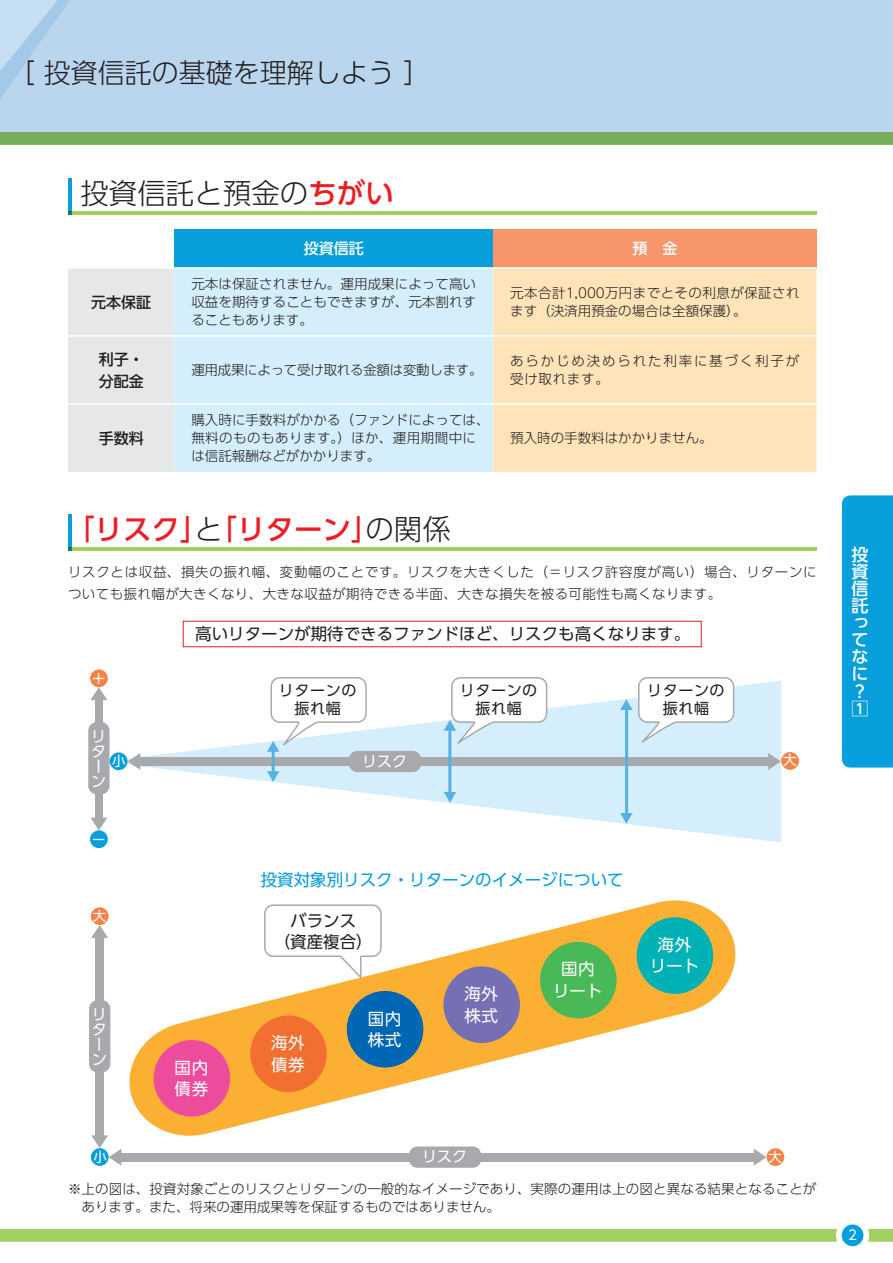
<style>
.page{position:relative;width:893px;height:1263px;background:#fff}
.page>*{position:absolute;margin:0;border:0;box-sizing:border-box;transform-origin:0 0}
.t1{font:500 28.5px "UD Shin Go Pro";color:#ee1d23}
.t2{font:300 28.5px "UD Shin Go Pro";color:#231f20}
.t3{font:300 27px "UD Shin Go Pro";color:#231f20}
.t4{font:500 16.95px/17px "UD Shin Go Pro";color:#fff}
.t5{font:16.5px/20.1px "UD Shin Go Pro";color:#231f20;text-align:center}
.t6{font:16.5px/21.5px "UD Shin Go Pro";letter-spacing:.04em;color:#fff}
.t7{font:16.5px "UD Shin Go Pro";color:#069edb}
.t8{font:15px/18px "UD Shin Go Pro";letter-spacing:.04em;color:#231f20;text-align:center}
.t9{font:15px/15px "UD Shin Go Pro";color:#fff}
.t10{font:500 15px/22.4px "UD Shin Go Pro";color:#231f20}
.t11{font:500 15px "UD Shin Go Pro";color:#fff}
.t12{font:300 13.5px/18.1px "UD Shin Go Pro";letter-spacing:.01em;color:#231f20}
.t13{font:300 13.5px/21.3px "UD Shin Go Pro";letter-spacing:.03em;color:#231f20}
.t14{font:300 13.5px/18.1px "UD Shin Go Pro";letter-spacing:.135em;color:#231f20}
.t15{font:300 13.5px "UD Shin Go Pro";letter-spacing:-.02em;color:#231f20}
.t16{font:13.5px "UD Shin Go Pro";color:#fff}
.s1{font-weight:500;color:#ee1d23}
.s2{font-weight:300;color:#231f20}
</style>
<div class="page">
<div style="left:79px;top:0;width:814px;height:132px;background:#b9d6ee"></div>
<svg style="left:0;top:0;width:79px;height:132px;background:#b8d5ed"></svg>
<div style="left:0;top:132px;width:893px;height:13px;background:#75ad5b"></div>
<div style="left:842px;top:1224px;width:21px;height:22px;background:#069edb;border-radius:50%"></div>
<div style="left:174px;top:230px;width:319px;height:38px;background:#069edb"></div>
<div style="left:493px;top:230px;width:323px;height:38px;background:#f7966b"></div>
<div style="left:68px;top:269px;width:106px;height:203px;background:#e6e7e9"></div>
<div style="left:174px;top:269px;width:319px;height:203px;background:#d4effb"></div>
<div style="left:493px;top:269px;width:323px;height:203px;background:#fee4b8"></div>
<hr style="left:68px;top:335px;width:106px;height:2px;background:#fff">
<hr style="left:174px;top:335px;width:319px;height:2px;background:#fff">
<hr style="left:493px;top:335px;width:323px;height:2px;background:#fff">
<hr style="left:68px;top:403px;width:106px;height:2px;background:#fff">
<hr style="left:174px;top:403px;width:319px;height:2px;background:#fff">
<hr style="left:493px;top:403px;width:323px;height:2px;background:#fff">
<hr style="left:174px;top:267px;width:319px;height:2px;background:#fff">
<hr style="left:493px;top:267px;width:323px;height:2px;background:#fff">
<svg style="left:102px;top:681px;width:679px;height:161px"></svg>
<div style="left:137px;top:757px;width:633px;height:9px;background:#a8a9ad"></div>
<hr style="left:448px;top:725px;width:3px;height:72px;background:#57b0e2">
<hr style="left:272px;top:748px;width:3px;height:28px;background:#57b0e2">
<hr style="left:625px;top:705px;width:3px;height:112px;background:#57b0e2">
<div style="left:95px;top:698px;width:7px;height:124px;background:#a8a9ad"></div>
<svg style="left:90px;top:687px;width:17px;height:13px"></svg>
<svg style="left:90px;top:818px;width:17px;height:12px"></svg>
<svg style="left:267px;top:771px;width:12px;height:11px"></svg>
<svg style="left:444px;top:792px;width:12px;height:11px"></svg>
<svg style="left:620px;top:813px;width:13px;height:11px"></svg>
<div style="left:88px;top:722px;width:22px;height:72px;background:#a8a9ad;border-radius:9px"></div>
<div style="left:349px;top:751px;width:72px;height:21px;background:#a8a9ad;border-radius:9px"></div>
<svg style="left:768px;top:753px;width:13px;height:17px"></svg>
<svg style="left:128px;top:753px;width:12px;height:17px"></svg>
<svg style="left:267px;top:677px;width:101px;height:75px"></svg>
<svg style="left:444px;top:677px;width:104px;height:67px"></svg>
<svg style="left:620px;top:677px;width:115px;height:66px"></svg>
<div style="left:90px;top:830px;width:18px;height:18px;background:#069edb;border-radius:50%"></div>
<div style="left:110px;top:752px;width:17px;height:18px;background:#069edb;border-radius:50%"></div>
<div style="left:781px;top:752px;width:18px;height:18px;background:#f58345;border-radius:50%"></div>
<div style="left:90px;top:669px;width:18px;height:18px;background:#f58345;border-radius:50%"></div>
<svg style="left:129px;top:900px;width:607px;height:236px"></svg>
<div style="left:154px;top:1040px;width:76px;height:76px;background:#ed4c9c;border-radius:50%"></div>
<div style="left:250px;top:1015px;width:77px;height:77px;background:#f36e31;border-radius:50%"></div>
<div style="left:540px;top:942px;width:77px;height:76px;background:#49b857;border-radius:50%"></div>
<div style="left:637px;top:917px;width:76px;height:77px;background:#00b2b5;border-radius:50%"></div>
<div style="left:347px;top:991px;width:76px;height:76px;background:#0166b3;border-radius:50%"></div>
<div style="left:443px;top:966px;width:77px;height:77px;background:#756fb3;border-radius:50%"></div>
<div style="left:95px;top:935px;width:9px;height:203px;background:#a8a9ad"></div>
<div style="left:120px;top:1153px;width:635px;height:8px;background:#a8a9ad"></div>
<svg style="left:91px;top:925px;width:17px;height:13px"></svg>
<svg style="left:91px;top:1135px;width:30px;height:31px"></svg>
<svg style="left:754px;top:1149px;width:12px;height:17px"></svg>
<div style="left:89px;top:1000px;width:21px;height:72px;background:#a8a9ad;border-radius:9px"></div>
<div style="left:409px;top:1146px;width:72px;height:22px;background:#a8a9ad;border-radius:9px"></div>
<div style="left:91px;top:1148px;width:18px;height:18px;background:#069edb;border-radius:50%"></div>
<div style="left:766px;top:1148px;width:18px;height:18px;background:#f58345;border-radius:50%"></div>
<div style="left:91px;top:907px;width:18px;height:18px;background:#f58345;border-radius:50%"></div>
<svg style="left:263px;top:904px;width:119px;height:77px"></svg>
<div style="left:183px;top:621px;width:519px;height:26px;border:1px solid #ee1d23"></div>
<hr style="left:68px;top:211px;width:748px;height:4px;background:#a2cf62">
<hr style="left:68px;top:547px;width:748px;height:4px;background:#a2cf62">
<hr style="left:68px;top:179px;width:3px;height:36px;background:#069edb">
<hr style="left:68px;top:514px;width:3px;height:37px;background:#069edb">
<svg style="left:868px;top:1229px;width:25px;height:13px"></svg>
<svg style="left:0;top:1229px;width:837px;height:13px;background:#a3cf65"></svg>
<div style="left:842px;top:495px;width:51px;height:272px;background:#069edb"></div>
<h2 class="t3" style="left:8px;top:50px;width:424px">［投資信託の基礎を理解しよう］</h2>
<h1 class="t2" style="left:80px;top:170px;width:315px">投資信託と預金の<span class="s1">ちがい</span></h1>
<p class="t10" style="left:91px;top:290px;width:61px">元本保証</p>
<p class="t10" style="left:99px;top:347px;width:46px">利子・分配金</p>
<p class="t10" style="left:99px;top:426px;width:46px">手数料</p>
<p class="t11" style="left:304px;top:237px;width:61px">投資信託</p>
<p class="t11" style="left:632px;top:237px;width:46px">預　金</p>
<p class="t12" style="left:191px;top:274px;width:286px;text-align:justify">元本は保証されません。運用成果によって高い収益を期待することもできますが、元本割れすることもあります。</p>
<p class="t12" style="left:510px;top:283px;width:291px">元本合計1,000万円までとその利息が保証されます（決済用預金の場合は全額保護）。</p>
<p class="t15" style="left:191px;top:359px;width:293px">運用成果によって受け取れる金額は変動します。</p>
<p class="t14" style="left:510px;top:351px;width:291px">あらかじめ決められた利率に基づく利子が受け取れます。</p>
<p class="t12" style="left:191px;top:410px;width:300px">購入時に手数料がかかる（ファンドによっては、無料のものもあります。）ほか、運用期間中には信託報酬などがかかります。</p>
<p class="t12" style="left:510px;top:428px;width:204px">預入時の手数料はかかりません。</p>
<h1 class="t1" style="left:66px;top:506px;width:386px">「リスク」<span class="s2">と</span>「リターン」<span class="s2">の関係</span></h1>
<p class="t13" style="left:68px;top:561px;width:750px">リスクとは収益、損失の振れ幅、変動幅のことです。リスクを大きくした（＝リスク許容度が高い）場合、リターンについても振れ幅が大きくなり、大きな収益が期待できる半面、大きな損失を被る可能性も高くなります。</p>
<p class="t6" style="left:90px;top:667px;width:18px">＋</p>
<p class="t5" style="left:195px;top:623px;width:496px">高いリターンが期待できるファンドほど、リスクも高くなります。</p>
<p class="t8" style="left:279px;top:681px;width:79px">リターンの振れ幅</p>
<p class="t8" style="left:460px;top:681px;width:79px">リターンの振れ幅</p>
<p class="t8" style="left:647px;top:681px;width:79px">リターンの振れ幅</p>
<p class="t9" style="left:91px;top:729px;width:16px">リターン</p>
<p class="t16" style="left:112px;top:750px;width:15px">小</p>
<p class="t16" style="left:783px;top:749px;width:15px">大</p>
<p class="t9" style="left:362px;top:753px;width:47px">リスク</p>
<p class="t6" style="left:90px;top:828px;width:18px">－</p>
<p class="t7" style="left:261px;top:867px;width:364px">投資対象別リスク・リターンのイメージについて</p>
<p class="t16" style="left:93px;top:905px;width:15px">大</p>
<p class="t5" style="left:274px;top:911px;width:101px">バランス<br>（資産複合）</p>
<p class="t9" style="left:92px;top:1007px;width:16px">リターン</p>
<p class="t6" style="left:175px;top:1056px;width:35px">国内債券</p>
<p class="t6" style="left:271px;top:1032px;width:35px">海外債券</p>
<p class="t6" style="left:368px;top:1007px;width:35px">国内株式</p>
<p class="t6" style="left:464px;top:982px;width:35px">海外株式</p>
<p class="t6" style="left:553px;top:958px;width:51px;text-align:center">国内リート</p>
<p class="t6" style="left:650px;top:933px;width:51px;text-align:center">海外リート</p>
<p class="t16" style="left:93px;top:1146px;width:15px">小</p>
<p class="t9" style="left:422px;top:1149px;width:47px">リスク</p>
<p class="t16" style="left:768px;top:1145px;width:15px">大</p>
<p class="t12" style="left:82px;top:1179px;width:736px;text-indent:-14px">※上の図は、投資対象ごとのリスクとリターンの一般的なイメージであり、実際の運用は上の図と異なる結果となることがあります。また、将来の運用成果等を保証するものではありません。</p>
<p class="t4" style="left:851px;top:546px;width:19px">投資信託ってなに？<br>1</p>
<p class="t16" style="left:848px;top:1224px;width:10px">2</p>
</div>
